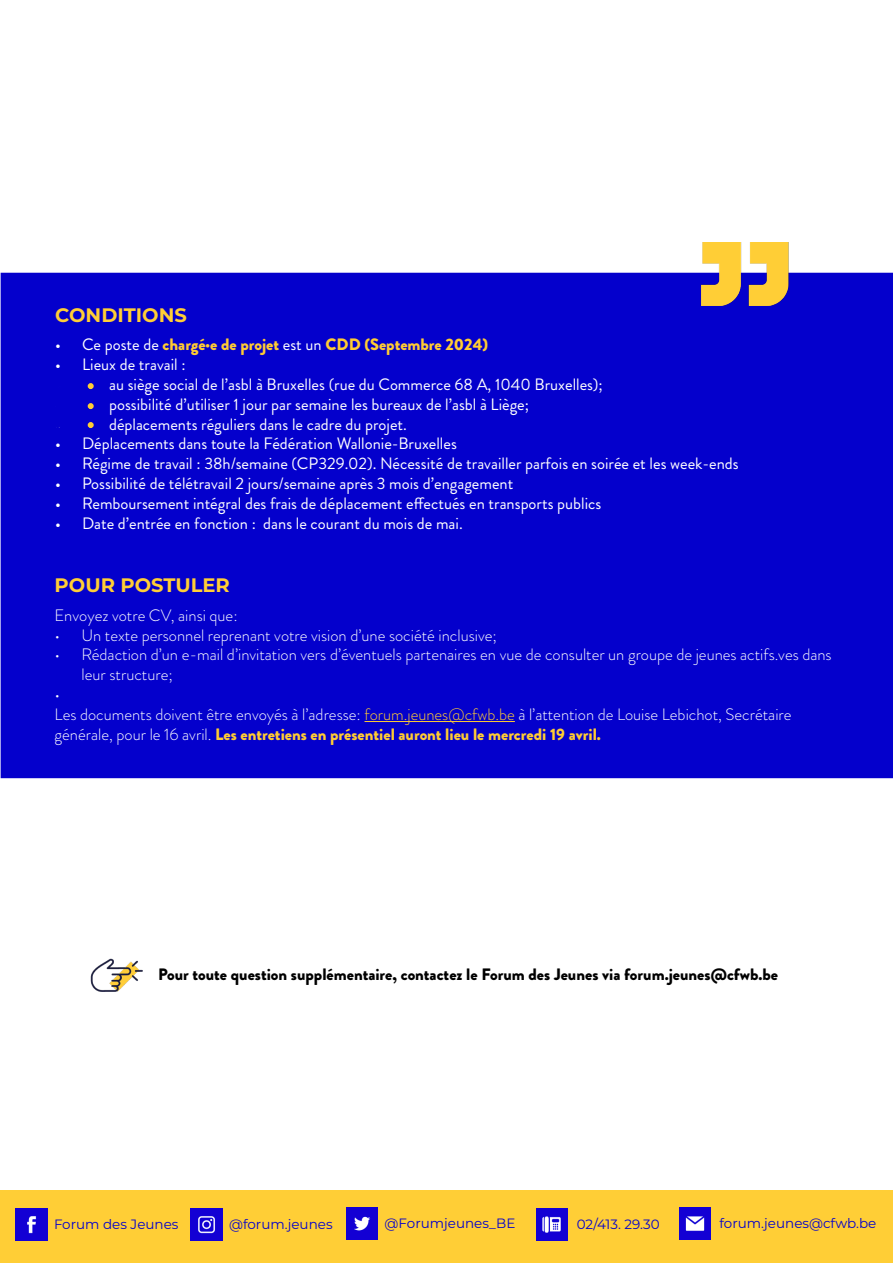
<style>
.page{position:relative;width:893px;height:1263px;background:#fff}
.page>*{position:absolute;margin:0;border:0;box-sizing:border-box;transform-origin:0 0}
.t1{font:700 19.5px "Montserrat";color:#ffce36}
.t2{font:16.5px "Brandon Grotesque";color:#fff}
.t3{font:300 16.5px "Brandon Grotesque";color:#fff}
.t4{font:900 16.5px "Brandon Grotesque";color:#fc3}
.t5{font:900 16.5px "Brandon Grotesque";color:#000}
.t6{font:13.5px "Montserrat";color:#0400cc}
.s1{font-weight:400;color:#fff}
.s2{color:#fc3}
.s3{font-weight:300;color:#fff}
</style>
<div class="page">
<div style="left:1px;top:273px;width:892px;height:504px;background:#0400cc"></div>
<hr style="left:364px;top:721px;width:151px;height:1px;background:#fc3">
<img style="left:90px;top:958px;width:53px;height:34px">
<div style="left:0;top:1191px;width:893px;height:72px;background:#ffce36"></div>
<img style="left:16px;top:1208px;width:31px;height:32px">
<img style="left:191px;top:1209px;width:31px;height:31px">
<img style="left:346px;top:1208px;width:32px;height:32px">
<img style="left:679px;top:1208px;width:31px;height:32px">
<img style="left:536px;top:1209px;width:32px;height:31px">
<img style="left:701px;top:243px;width:94px;height:63px">
<svg style="left:88px;top:383px;width:6px;height:6px"></svg>
<svg style="left:88px;top:403px;width:6px;height:6px"></svg>
<svg style="left:88px;top:422px;width:6px;height:6px"></svg>
<p class="t1" style="left:55px;top:301px;width:133px">CONDITIONS</p>
<p class="t4" style="left:55px;top:333px;width:434px"><span class="s1">• Ce poste de</span> chargé·e de projet <span class="s1">est un</span> CDD (Septembre 2024)</p>
<p class="t2" style="left:55px;top:353px;width:132px">• Lieux de travail :</p>
<p class="t2" style="left:109px;top:373px;width:495px">au siège social de l’asbl à Bruxelles (rue du Commerce 68 A, 1040 Bruxelles);</p>
<p class="t2" style="left:109px;top:393px;width:421px">possibilité d’utiliser 1 jour par semaine les bureaux de l’asbl à Liège;</p>
<p class="t2" style="left:55px;top:412px;width:7px">•</p>
<p class="t2" style="left:109px;top:412px;width:299px">déplacements réguliers dans le cadre du projet.</p>
<p class="t2" style="left:55px;top:432px;width:403px">• Déplacements dans toute la Fédération Wallonie-Bruxelles</p>
<p class="t2" style="left:55px;top:452px;width:685px">• Régime de travail : 38h/semaine (CP329.02). Nécessité de travailler parfois en soirée et les week-ends</p>
<p class="t2" style="left:55px;top:472px;width:460px">• Possibilité de télétravail 2 jours/semaine après 3 mois d’engagement</p>
<p class="t2" style="left:55px;top:492px;width:548px">• Remboursement intégral des frais de déplacement effectués en transports publics</p>
<p class="t2" style="left:55px;top:511px;width:409px">• Date d’entrée en fonction : dans le courant du mois de mai.</p>
<p class="t1" style="left:55px;top:571px;width:177px">POUR POSTULER</p>
<p class="t3" style="left:55px;top:604px;width:185px">Envoyez votre CV, ainsi que:</p>
<p class="t3" style="left:55px;top:624px;width:444px">• Un texte personnel reprenant votre vision d’une société inclusive;</p>
<p class="t3" style="left:55px;top:643px;width:779px">• Rédaction d’un e-mail d’invitation vers d’éventuels partenaires en vue de consulter un groupe de jeunes actifs.ves dans</p>
<p class="t3" style="left:82px;top:663px;width:93px">leur structure;</p>
<p class="t3" style="left:55px;top:683px;width:7px">•</p>
<p class="t3" style="left:55px;top:703px;width:738px">Les documents doivent être envoyés à l’adresse: <span class="s2">forum.jeunes@cfwb.be</span> à l’attention de Louise Lebichot, Secrétaire</p>
<p class="t4" style="left:55px;top:722px;width:548px"><span class="s3">générale, pour le 16 avril.</span> Les entretiens en présentiel auront lieu le mercredi 19 avril.</p>
<p class="t5" style="left:158px;top:962px;width:621px">Pour toute question supplémentaire, contactez le Forum des Jeunes via forum.jeunes@cfwb.be</p>
<p class="t6" style="left:54px;top:1214px;width:126px">Forum des Jeunes</p>
<p class="t6" style="left:229px;top:1215px;width:105px">@forum.jeunes</p>
<p class="t6" style="left:385px;top:1214px;width:132px">@Forumjeunes_BE</p>
<p class="t6" style="left:577px;top:1215px;width:85px">02/413. 29.30</p>
<p class="t6" style="left:719px;top:1214px;width:158px">forum.jeunes@cfwb.be</p>
</div>
